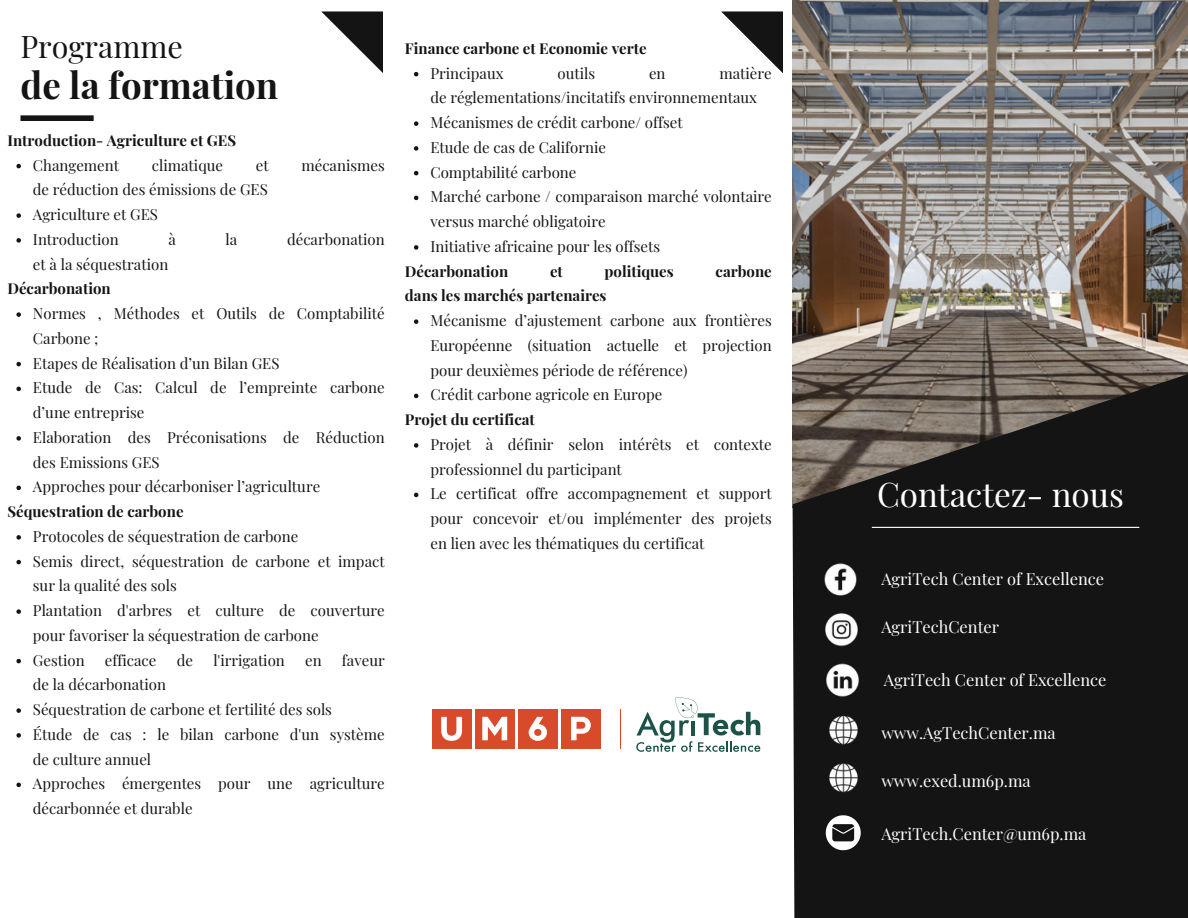
<style>
.page{position:relative;width:1188px;height:918px;background:#fff}
.page>*{position:absolute;margin:0;border:0;box-sizing:border-box;transform-origin:0 0}
.t1{font:700 36.6px "Playfair Display";color:#141414}
.t2{font:33.3px "Playfair Display";color:#fff}
.t3{font:30.45px "Playfair Display";color:#141414}
.t4{font:16.35px "Playfair Display";color:#fff}
.t5{font:15px/24.8px "Playfair Display";color:#141414}
.t6{font:700 15px "Playfair Display";color:#141414}
</style>
<div class="page">
<svg style="left:321px;top:11px;width:62px;height:62px"></svg>
<img style="left:792px;top:0;width:396px;height:507px">
<svg style="left:793px;top:371px;width:395px;height:547px;fill:#141414"></svg>
<svg style="left:721px;top:11px;width:62px;height:62px"></svg>
<hr style="left:872px;top:527px;width:267px;height:1px;background:#fff">
<div style="left:20px;top:115px;width:74px;height:6px;background:#141414"></div>
<img style="left:814px;top:555px;width:59px;height:47px">
<img style="left:814px;top:602px;width:59px;height:50px">
<img style="left:813px;top:652px;width:60px;height:103px">
<img style="left:813px;top:751px;width:59px;height:51px">
<svg style="left:826px;top:815px;width:35px;height:35px"></svg>
<svg style="left:414px;top:72px;width:4px;height:4px"></svg>
<svg style="left:414px;top:121px;width:4px;height:5px"></svg>
<svg style="left:414px;top:146px;width:4px;height:5px"></svg>
<svg style="left:414px;top:171px;width:4px;height:4px"></svg>
<svg style="left:414px;top:196px;width:4px;height:4px"></svg>
<svg style="left:414px;top:245px;width:4px;height:5px"></svg>
<svg style="left:414px;top:319px;width:4px;height:5px"></svg>
<svg style="left:414px;top:394px;width:4px;height:4px"></svg>
<svg style="left:414px;top:443px;width:4px;height:5px"></svg>
<svg style="left:414px;top:493px;width:4px;height:4px"></svg>
<div style="left:432px;top:709px;width:39px;height:39px;background:#d74b2a"></div>
<svg style="left:441px;top:717px;width:21px;height:24px"></svg>
<div style="left:475px;top:709px;width:39px;height:39px;background:#d74b2a"></div>
<div style="left:518px;top:709px;width:39px;height:39px;background:#d74b2a"></div>
<div style="left:561px;top:709px;width:40px;height:39px;background:#d74b2a"></div>
<svg style="left:482px;top:717px;width:25px;height:23px"></svg>
<svg style="left:529px;top:717px;width:18px;height:24px"></svg>
<svg style="left:571px;top:717px;width:20px;height:23px"></svg>
<hr style="left:620px;top:709px;width:1px;height:39px;background:#d44727">
<svg style="left:636px;top:697px;width:124px;height:55px"></svg>
<svg style="left:16px;top:164px;width:5px;height:4px"></svg>
<svg style="left:16px;top:213px;width:5px;height:5px"></svg>
<svg style="left:16px;top:238px;width:5px;height:5px"></svg>
<svg style="left:16px;top:312px;width:5px;height:5px"></svg>
<svg style="left:16px;top:362px;width:5px;height:4px"></svg>
<svg style="left:16px;top:387px;width:5px;height:4px"></svg>
<svg style="left:16px;top:436px;width:5px;height:5px"></svg>
<svg style="left:16px;top:486px;width:5px;height:4px"></svg>
<svg style="left:16px;top:535px;width:5px;height:5px"></svg>
<svg style="left:16px;top:560px;width:5px;height:4px"></svg>
<svg style="left:16px;top:609px;width:5px;height:5px"></svg>
<svg style="left:16px;top:659px;width:5px;height:4px"></svg>
<svg style="left:16px;top:708px;width:5px;height:5px"></svg>
<svg style="left:16px;top:733px;width:5px;height:5px"></svg>
<svg style="left:16px;top:783px;width:5px;height:4px"></svg>
<p class="t3" style="left:20px;top:25px;width:164px">Programme</p>
<p class="t1" style="left:20px;top:60px;width:259px">de la formation</p>
<p class="t6" style="left:7px;top:130px;width:230px">Introduction- Agriculture et GES</p>
<p class="t5" style="left:33px;top:152px;width:88px">Changement</p>
<p class="t5" style="left:152px;top:152px;width:73px">climatique</p>
<p class="t5" style="left:256px;top:152px;width:14px">et</p>
<p class="t5" style="left:301px;top:152px;width:85px">mécanismes</p>
<p class="t5" style="left:33px;top:177px;width:236px">de réduction des émissions de GES</p>
<p class="t5" style="left:33px;top:202px;width:127px">Agriculture et GES</p>
<p class="t5" style="left:33px;top:226px;width:87px">Introduction</p>
<p class="t5" style="left:168px;top:226px;width:9px">à</p>
<p class="t5" style="left:226px;top:226px;width:13px">la</p>
<p class="t5" style="left:287px;top:226px;width:99px">décarbonation</p>
<p class="t5" style="left:33px;top:251px;width:137px">et à la séquestration</p>
<p class="t6" style="left:7px;top:278px;width:105px">Décarbonation</p>
<p class="t5" style="left:33px;top:301px;width:353px">Normes , Méthodes et Outils de Comptabilité<br>Carbone ;</p>
<p class="t5" style="left:33px;top:350px;width:248px">Etapes de Réalisation d’un Bilan GES</p>
<h4 class="t5" style="left:33px;top:375px;width:353px">Etude de Cas: Calcul de l’empreinte carbone d’une entreprise</h4>
<p class="t5" style="left:33px;top:424px;width:353px">Elaboration des Préconisations de Réduction des Emissions GES</p>
<p class="t5" style="left:33px;top:474px;width:289px">Approches pour décarboniser l’agriculture</p>
<p class="t6" style="left:7px;top:501px;width:178px">Séquestration de carbone</p>
<p class="t5" style="left:33px;top:523px;width:267px">Protocoles de séquestration de carbone</p>
<p class="t5" style="left:33px;top:548px;width:353px">Semis direct, séquestration de carbone et impact sur la qualité des sols</p>
<p class="t5" style="left:33px;top:598px;width:353px">Plantation d'arbres et culture de couverture pour favoriser la séquestration de carbone</p>
<h4 class="t5" style="left:33px;top:647px;width:53px">Gestion</h4>
<h4 class="t5" style="left:105px;top:647px;width:53px">efficace</h4>
<h4 class="t5" style="left:177px;top:647px;width:18px">de</h4>
<h4 class="t5" style="left:213px;top:647px;width:73px">l'irrigation</h4>
<h4 class="t5" style="left:305px;top:647px;width:18px">en</h4>
<h4 class="t5" style="left:342px;top:647px;width:44px">faveur</h4>
<h4 class="t5" style="left:33px;top:672px;width:135px">de la décarbonation</h4>
<p class="t5" style="left:33px;top:697px;width:301px">Séquestration de carbone et fertilité des sols</p>
<p class="t5" style="left:33px;top:721px;width:353px">Étude de cas : le bilan carbone d'un système de culture annuel</p>
<h4 class="t5" style="left:33px;top:771px;width:353px">Approches émergentes pour une agriculture décarbonnée et durable</h4>
<h3 class="t6" style="left:405px;top:38px;width:243px">Finance carbone et Economie verte</h3>
<h1 class="t5" style="left:430px;top:60px;width:75px">Principaux</h1>
<h1 class="t5" style="left:557px;top:60px;width:39px">outils</h1>
<h1 class="t5" style="left:649px;top:60px;width:18px">en</h1>
<h1 class="t5" style="left:430px;top:60px;width:343px;text-indent:289px">matière de réglementations/incitatifs environnementaux</h1>
<h4 class="t5" style="left:430px;top:110px;width:254px">Mécanismes de crédit carbone/ offset</h4>
<p class="t5" style="left:430px;top:134px;width:177px">Etude de cas de Californie</p>
<p class="t5" style="left:430px;top:159px;width:148px">Comptabilité carbone</p>
<p class="t5" style="left:430px;top:184px;width:343px">Marché carbone / comparaison marché volontaire versus marché obligatoire</p>
<h4 class="t5" style="left:430px;top:233px;width:231px">Initiative africaine pour les offsets</h4>
<p class="t6" style="left:405px;top:260px;width:105px">Décarbonation</p>
<p class="t6" style="left:550px;top:260px;width:14px">et</p>
<p class="t6" style="left:605px;top:260px;width:71px">politiques</p>
<p class="t6" style="left:716px;top:260px;width:58px">carbone</p>
<p class="t6" style="left:405px;top:285px;width:203px">dans les marchés partenaires</p>
<p class="t5" style="left:430px;top:308px;width:343px;text-align:justify">Mécanisme d’ajustement carbone aux frontières Européenne (situation actuelle et projection pour deuxièmes période de référence)</p>
<p class="t5" style="left:430px;top:382px;width:233px">Crédit carbone agricole en Europe</p>
<p class="t6" style="left:405px;top:409px;width:131px">Projet du certificat</p>
<p class="t5" style="left:430px;top:431px;width:343px">Projet à définir selon intérêts et contexte professionnel du participant</p>
<h4 class="t5" style="left:430px;top:481px;width:343px;text-align:justify">Le certificat offre accompagnement et support pour concevoir et/ou implémenter des projets en lien avec les thématiques du certificat</h4>
<p class="t2" style="left:877px;top:471px;width:248px">Contactez- nous</p>
<p class="t4" style="left:881px;top:567px;width:224px">AgriTech Center of Excellence</p>
<p class="t4" style="left:881px;top:616px;width:119px">AgriTechCenter</p>
<p class="t4" style="left:884px;top:668px;width:224px">AgriTech Center of Excellence</p>
<p class="t4" style="left:881px;top:721px;width:176px">www.AgTechCenter.ma</p>
<h2 class="t4" style="left:881px;top:770px;width:151px">www.exed.um6p.ma</h2>
<p class="t4" style="left:881px;top:822px;width:207px">AgriTech.Center@um6p.ma</p>
</div>
